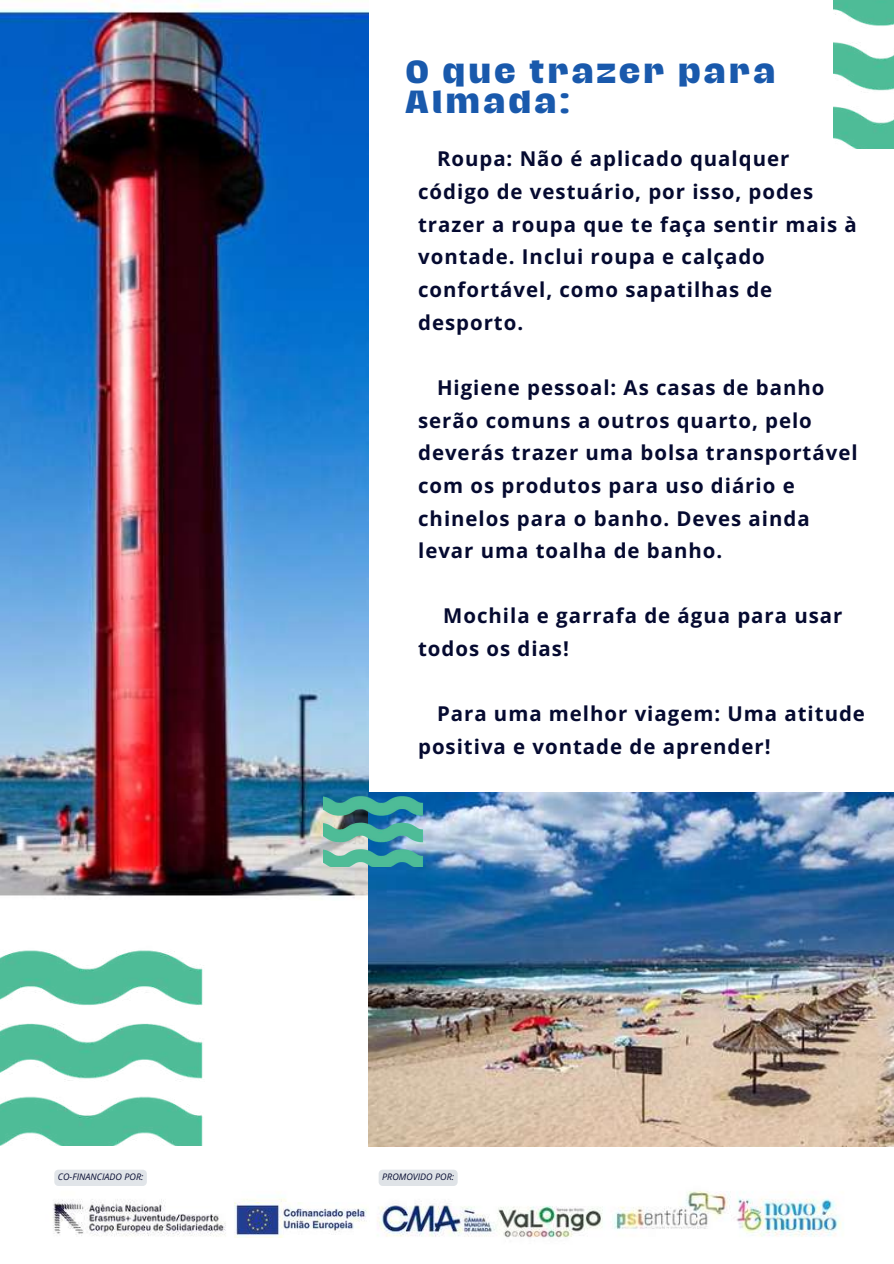
<style>
.page{position:relative;width:894px;height:1264px;background:#fff}
.page>*{position:absolute;margin:0;border:0;box-sizing:border-box;transform-origin:0 0}
.t1{font:800 29.4px/30.3px "Hagrid";letter-spacing:.115em;color:#1959ac}
.t2{font:700 20.4px/32.7px "Open Sans";letter-spacing:.05em;color:#050a30}
.t3{font:italic 9px "Open Sans";color:#050a30}
</style>
<div class="page">
<img style="left:0;top:950px;width:203px;height:196px">
<img style="left:53px;top:1146px;width:839px;height:92px">
<img style="left:234px;top:1202px;width:134px;height:35px">
<div style="left:54px;top:1169px;width:93px;height:16px;background:#e1e5e9"></div>
<div style="left:378px;top:1169px;width:79px;height:16px;background:#dfe3e7"></div>
<img style="left:0;top:0;width:368px;height:898px">
<img style="left:368px;top:792px;width:525px;height:354px">
<img style="left:833px;top:0;width:60px;height:149px">
<img style="left:323px;top:792px;width:110px;height:74px">
<h1 class="t1" style="left:406px;top:56px;width:371px">O que trazer para<br>Almada:</h1>
<p class="t2" style="left:418px;top:142px;width:440px;text-indent:19px">Roupa: Não é aplicado qualquer código de vestuário, por isso, podes trazer a roupa que te faça sentir mais à vontade. Inclui roupa e calçado confortável, como sapatilhas de desporto.</p>
<p class="t2" style="left:418px;top:371px;width:441px;text-indent:19px">Higiene pessoal: As casas de banho serão comuns a outros quarto, pelo deverás trazer uma bolsa transportável com os produtos para uso diário e chinelos para o banho. Deves ainda levar uma toalha de banho.</p>
<p class="t2" style="left:418px;top:599px;width:426px;text-indent:25px">Mochila e garrafa de água para usar todos os dias!</p>
<p class="t2" style="left:418px;top:697px;width:448px;text-indent:19px">Para uma melhor viagem: Uma atitude positiva e vontade de aprender!</p>
<p class="t3" style="left:58px;top:1170px;width:87px">CO-FINANCIADO POR:</p>
<p class="t3" style="left:382px;top:1170px;width:73px">PROMOVIDO POR:</p>
</div>
